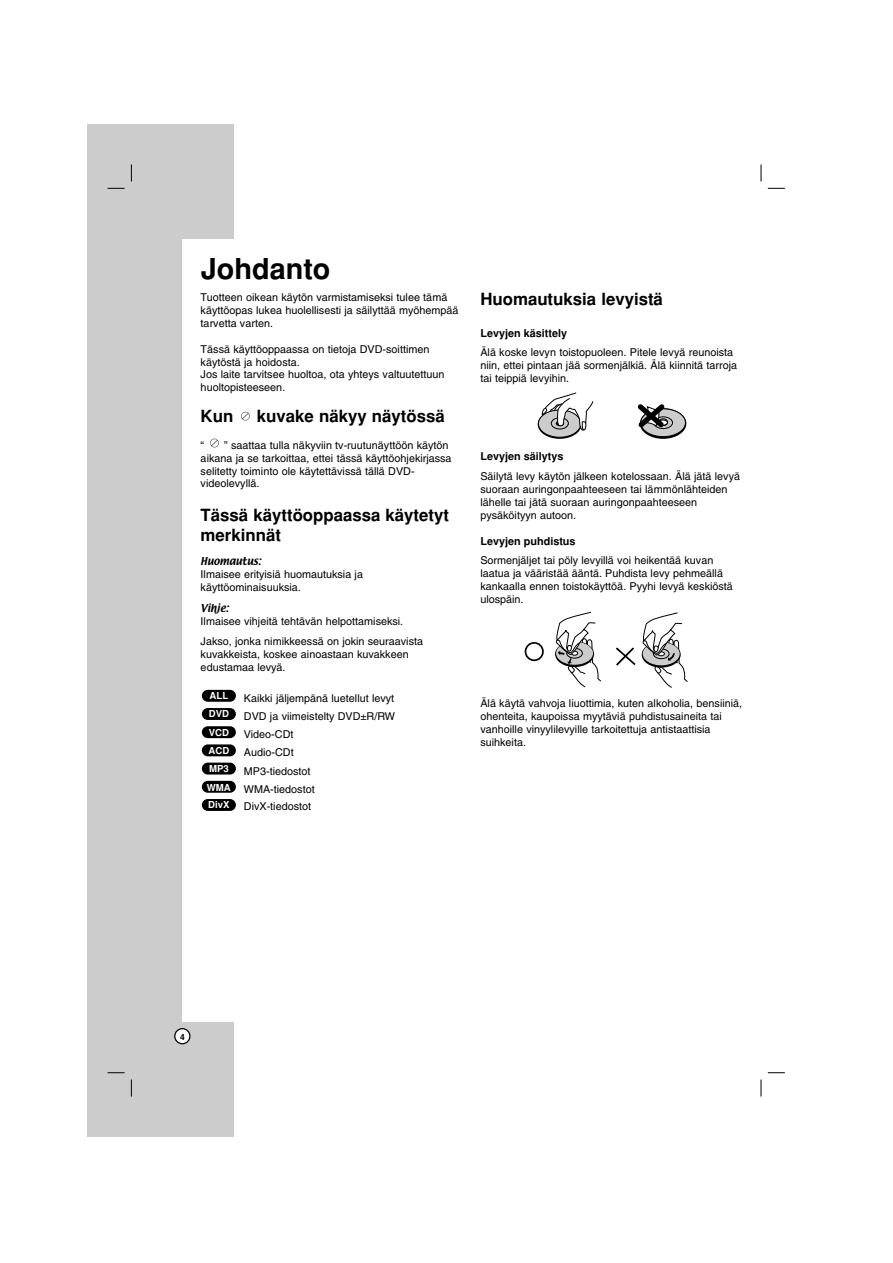
<style>
.page{position:relative;width:893px;height:1263px;background:#fff}
.page>*{position:absolute;margin:0;border:0;box-sizing:border-box;transform-origin:0 0}
.t1{font:700 28.8px "Helvetica";color:#000}
.t2{font:700 16.8px/20.1px "Helvetica";color:#000}
.t3{font:10.8px/12.9px "Helvetica";color:#000}
.t4{font:700 10.8px "Helvetica";color:#000}
.t5{font:700 9.6px "Helvetica";color:#fff}
.t6{font:9.6px "Textile";color:#000}
.t7{font:700 8.4px "Helvetica";color:#000}
</style>
<div class="page">
<div style="left:88px;top:124px;width:146px;height:1013px;background:#ccc"></div>
<div style="left:182px;top:240px;width:111px;height:782px;background:#fff"></div>
<svg style="left:131px;top:165px;width:1px;height:17px"></svg>
<svg style="left:760px;top:165px;width:1px;height:17px"></svg>
<svg style="left:131px;top:1080px;width:1px;height:17px"></svg>
<svg style="left:760px;top:1080px;width:1px;height:17px"></svg>
<svg style="left:108px;top:188px;width:17px;height:1px"></svg>
<svg style="left:767px;top:188px;width:17px;height:1px"></svg>
<svg style="left:108px;top:1072px;width:17px;height:1px"></svg>
<svg style="left:767px;top:1072px;width:17px;height:1px"></svg>
<svg style="left:174px;top:1028px;width:16px;height:16px"></svg>
<div style="left:202px;top:799px;width:34px;height:12px;background:#000;border-radius:6px"></div>
<div style="left:202px;top:781px;width:34px;height:12px;background:#000;border-radius:6px"></div>
<div style="left:202px;top:763px;width:34px;height:12px;background:#000;border-radius:6px"></div>
<div style="left:202px;top:744px;width:34px;height:12px;background:#000;border-radius:6px"></div>
<div style="left:202px;top:726px;width:34px;height:12px;background:#000;border-radius:6px"></div>
<div style="left:202px;top:708px;width:34px;height:12px;background:#000;border-radius:6px"></div>
<div style="left:202px;top:690px;width:34px;height:12px;background:#000;border-radius:6px"></div>
<svg style="left:210px;top:439px;width:9px;height:8px"></svg>
<svg style="left:241px;top:412px;width:9px;height:8px"></svg>
<svg style="left:537px;top:410px;width:44px;height:29px"></svg>
<svg style="left:538px;top:410px;width:43px;height:28px"></svg>
<svg style="left:541px;top:392px;width:52px;height:39px"></svg>
<svg style="left:640px;top:408px;width:46px;height:31px"></svg>
<svg style="left:640px;top:408px;width:45px;height:29px"></svg>
<div style="left:653px;top:416px;width:20px;height:13px;border:1px solid #000;border-radius:50%"></div>
<div style="left:658px;top:418px;width:10px;height:8px;border:1px solid #000;border-radius:50%"></div>
<svg style="left:637px;top:404px;width:27px;height:26px"></svg>
<svg style="left:555px;top:611px;width:46px;height:77px"></svg>
<svg style="left:524px;top:642px;width:19px;height:19px"></svg>
<svg style="left:616px;top:647px;width:19px;height:19px"></svg>
<svg style="left:642px;top:612px;width:46px;height:76px"></svg>
<h1 class="t1" style="left:201px;top:258px;width:131px">Johdanto</h1>
<p class="t3" style="left:201px;top:291px;width:259px">Tuotteen oikean käytön varmistamiseksi tulee tämä käyttöopas lukea huolellisesti ja säilyttää myöhempää tarvetta varten.</p>
<p class="t3" style="left:201px;top:343px;width:245px">Tässä käyttöoppaassa on tietoja DVD-soittimen käytöstä ja hoidosta.<br>Jos laite tarvitsee huoltoa, ota yhteys valtuutettuun huoltopisteeseen.</p>
<h2 class="t2" style="left:201px;top:407px;width:34px">Kun</h2>
<h2 class="t2" style="left:257px;top:407px;width:189px">kuvake näkyy näytössä</h2>
<p class="t3" style="left:201px;top:439px;width:5px">“</p>
<p class="t3" style="left:201px;top:439px;width:252px;text-indent:24px">” saattaa tulla näkyviin tv-ruutunäyttöön käytön aikana ja se tarkoittaa, ettei tässä käyttöohjekirjassa selitetty toiminto ole käytettävissä tällä DVD&shy;videolevyllä.</p>
<h2 class="t2" style="left:201px;top:506px;width:250px">Tässä käyttöoppaassa käytetyt merkinnät</h2>
<p class="t6" style="left:201px;top:557px;width:62px">Huomautus:</p>
<p class="t3" style="left:201px;top:569px;width:164px">Ilmaisee erityisiä huomautuksia ja käyttöominaisuuksia.</p>
<p class="t6" style="left:201px;top:604px;width:29px">Vihje:</p>
<p class="t3" style="left:201px;top:612px;width:224px;line-height:19.8px">Ilmaisee vihjeitä tehtävän helpottamiseksi.<br>Jakso, jonka nimikkeessä on jokin seuraavista</p>
<p class="t3" style="left:201px;top:648px;width:209px">kuvakkeista, koskee ainoastaan kuvakkeen edustamaa levyä.</p>
<p class="t3" style="left:244px;top:690px;width:153px;line-height:18.1px">Kaikki jäljempänä luetellut levyt<br>DVD ja viimeistelty DVD±R/RW<br>Video-CDt<br>Audio-CDt<br>MP3-tiedostot<br>WMA-tiedostot</p>
<p class="t3" style="left:244px;top:801px;width:69px">DivX-tiedostot</p>
<p class="t5" style="left:209px;top:692px;width:20px">ALL</p>
<p class="t5" style="left:209px;top:711px;width:22px">DVD</p>
<p class="t5" style="left:209px;top:729px;width:22px">VCD</p>
<p class="t5" style="left:208px;top:747px;width:22px">ACD</p>
<p class="t5" style="left:209px;top:765px;width:21px">MP3</p>
<p class="t5" style="left:207px;top:784px;width:25px">WMA</p>
<p class="t5" style="left:208px;top:802px;width:23px">DivX</p>
<h2 class="t2" style="left:480px;top:291px;width:184px">Huomautuksia levyistä</h2>
<p class="t4" style="left:480px;top:329px;width:88px">Levyjen käsittely</p>
<p class="t3" style="left:480px;top:347px;width:258px">Älä koske levyn toistopuoleen. Pitele levyä reunoista niin, ettei pintaan jää sormenjälkiä. Älä kiinnitä tarroja tai teippiä levyihin.</p>
<p class="t4" style="left:480px;top:452px;width:85px">Levyjen säilytys</p>
<p class="t3" style="left:480px;top:471px;width:261px">Säilytä levy käytön jälkeen kotelossaan. Älä jätä levyä suoraan auringonpaahteeseen tai lämmönlähteiden lähelle tai jätä suoraan auringonpaahteeseen pysäköityyn autoon.</p>
<p class="t4" style="left:480px;top:537px;width:97px">Levyjen puhdistus</p>
<p class="t3" style="left:480px;top:555px;width:254px">Sormenjäljet tai pöly levyillä voi heikentää kuvan laatua ja vääristää ääntä. Puhdista levy pehmeällä kankaalla ennen toistokäyttöä. Pyyhi levyä keskiöstä ulospäin.</p>
<p class="t3" style="left:480px;top:698px;width:263px">Älä käytä vahvoja liuottimia, kuten alkoholia, bensiiniä, ohenteita, kaupoissa myytäviä puhdistusaineita tai vanhoille vinyylilevyille tarkoitettuja antistaattisia suihkeita.</p>
<p class="t7" style="left:180px;top:1034px;width:6px">4</p>
</div>
